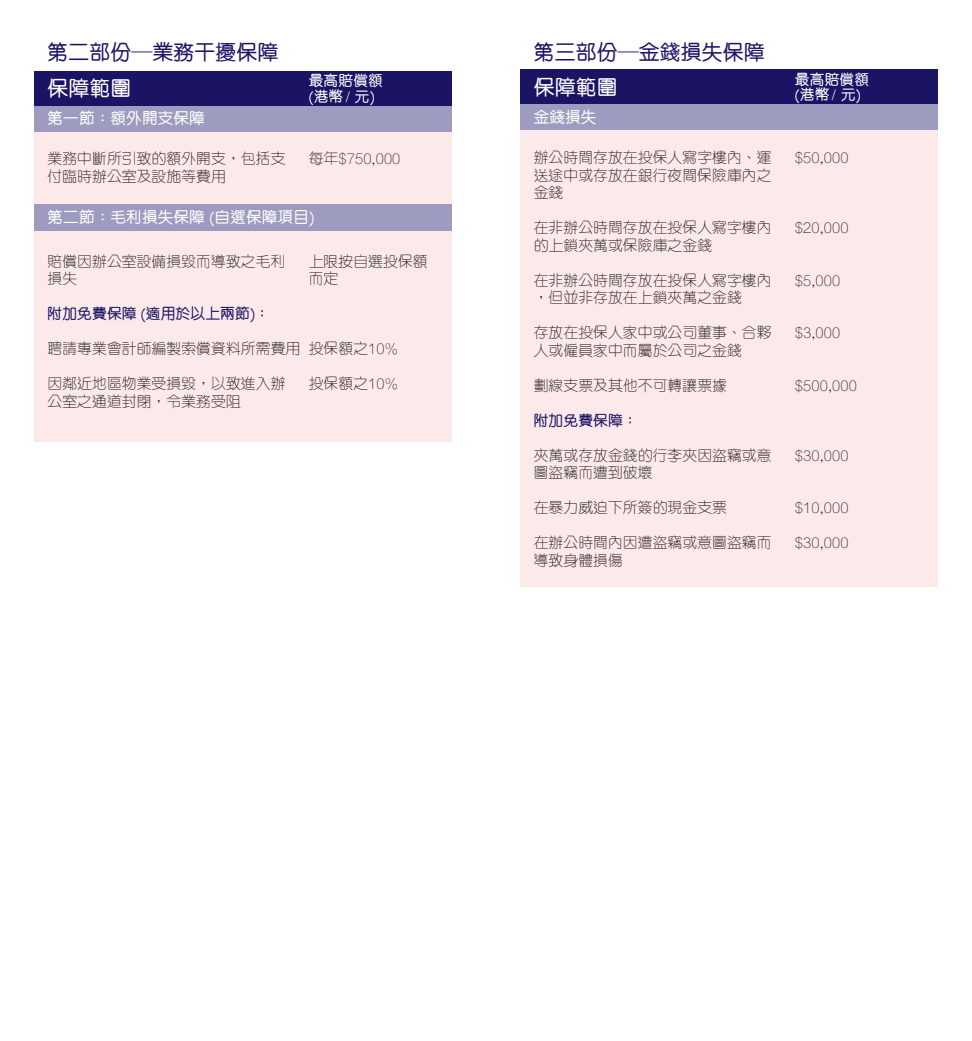
<style>
.page{position:relative;width:972px;height:1041px;background:#fff}
.page>*{position:absolute;margin:0;border:0;box-sizing:border-box;transform-origin:0 0}
.t1{font:500 21px "M Yuen HK";color:#1b1464}
.t2{font:500 21px "M Yuen HK";color:#fff}
.t3{font:500 15.75px "M Yuen HK";color:#fff}
.t4{font:300 14.88px/17.5px "M Yuen HK";color:#231f20}
.t5{font:500 14.88px "M Yuen HK";color:#1b1464}
.t6{font:500 14.88px/15.8px "M Yuen HK";color:#fff}
</style>
<div class="page">
<div style="left:34px;top:119px;width:417px;height:323px;background:#fce9e9"></div>
<div style="left:34px;top:204px;width:417px;height:26px;background:#9e9bc0"></div>
<div style="left:34px;top:105px;width:417px;height:26px;background:#9e9bc0"></div>
<div style="left:34px;top:71px;width:417px;height:34px;background:#1b1464"></div>
<div style="left:520px;top:126px;width:418px;height:460px;background:#fce9e9"></div>
<div style="left:520px;top:104px;width:418px;height:26px;background:#9e9bc0"></div>
<div style="left:520px;top:70px;width:418px;height:34px;background:#1b1464"></div>
<h1 class="t1" style="left:48px;top:38px;width:233px">第二部份—業務干擾保障</h1>
<h1 class="t2" style="left:48px;top:74px;width:85px">保障範圍</h1>
<p class="t6" style="left:309px;top:72px;width:76px">最高賠償額(港幣 / 元)</p>
<p class="t3" style="left:48px;top:107px;width:159px">第一節：額外開支保障</p>
<p class="t4" style="left:48px;top:149px;width:240px">業務中斷所引致的額外開支，包括支付臨時辦公室及設施等費用</p>
<p class="t4" style="left:309px;top:149px;width:93px">每年$750,000</p>
<p class="t3" style="left:48px;top:206px;width:268px">第二節：毛利損失保障 (自選保障項目)</p>
<p class="t4" style="left:48px;top:252px;width:240px">賠償因辦公室設備損毀而導致之毛利損失</p>
<p class="t5" style="left:48px;top:304px;width:224px">附加免費保障 (適用於以上兩節)：</p>
<p class="t4" style="left:48px;top:339px;width:254px">聘請專業會計師編製索償資料所需費用</p>
<p class="t4" style="left:48px;top:374px;width:240px">因鄰近地區物業受損毀，以致進入辦公室之通道封閉，令業務受阻</p>
<p class="t4" style="left:309px;top:252px;width:120px">上限按自選投保額而定</p>
<p class="t4" style="left:309px;top:339px;width:91px">投保額之10%</p>
<p class="t4" style="left:309px;top:374px;width:91px">投保額之10%</p>
<h1 class="t1" style="left:534px;top:38px;width:232px">第三部份—金錢損失保障</h1>
<h1 class="t2" style="left:534px;top:73px;width:85px">保障範圍</h1>
<p class="t6" style="left:795px;top:70px;width:76px">最高賠償額(港幣 / 元)</p>
<p class="t3" style="left:534px;top:106px;width:64px">金錢損失</p>
<p class="t4" style="left:534px;top:148px;width:239px;text-align:justify">辦公時間存放在投保人寫字樓內、運送途中或存放在銀行夜間保險庫內之金錢</p>
<p class="t4" style="left:534px;top:218px;width:239px">在非辦公時間存放在投保人寫字樓內的上鎖夾萬或保險庫之金錢</p>
<p class="t4" style="left:534px;top:270px;width:239px">在非辦公時間存放在投保人寫字樓內，但並非存放在上鎖夾萬之金錢</p>
<p class="t4" style="left:534px;top:323px;width:239px">存放在投保人家中或公司董事、合夥人或僱員家中而屬於公司之金錢</p>
<p class="t4" style="left:534px;top:375px;width:195px">劃線支票及其他不可轉讓票據</p>
<p class="t5" style="left:534px;top:410px;width:106px">附加免費保障：</p>
<p class="t4" style="left:534px;top:445px;width:239px">夾萬或存放金錢的行李夾因盜竊或意圖盜竊而遭到破壞</p>
<p class="t4" style="left:534px;top:498px;width:195px">在暴力威迫下所簽的現金支票</p>
<p class="t4" style="left:534px;top:533px;width:239px">在辦公時間內因遭盜竊或意圖盜竊而導致身體損傷</p>
<p class="t4" style="left:795px;top:148px;width:55px">$50,000</p>
<p class="t4" style="left:795px;top:218px;width:55px">$20,000</p>
<p class="t4" style="left:795px;top:270px;width:47px">$5,000</p>
<p class="t4" style="left:795px;top:323px;width:47px">$3,000</p>
<p class="t4" style="left:795px;top:375px;width:64px">$500,000</p>
<p class="t4" style="left:795px;top:445px;width:55px">$30,000</p>
<p class="t4" style="left:795px;top:498px;width:55px">$10,000</p>
<p class="t4" style="left:795px;top:533px;width:55px">$30,000</p>
</div>
